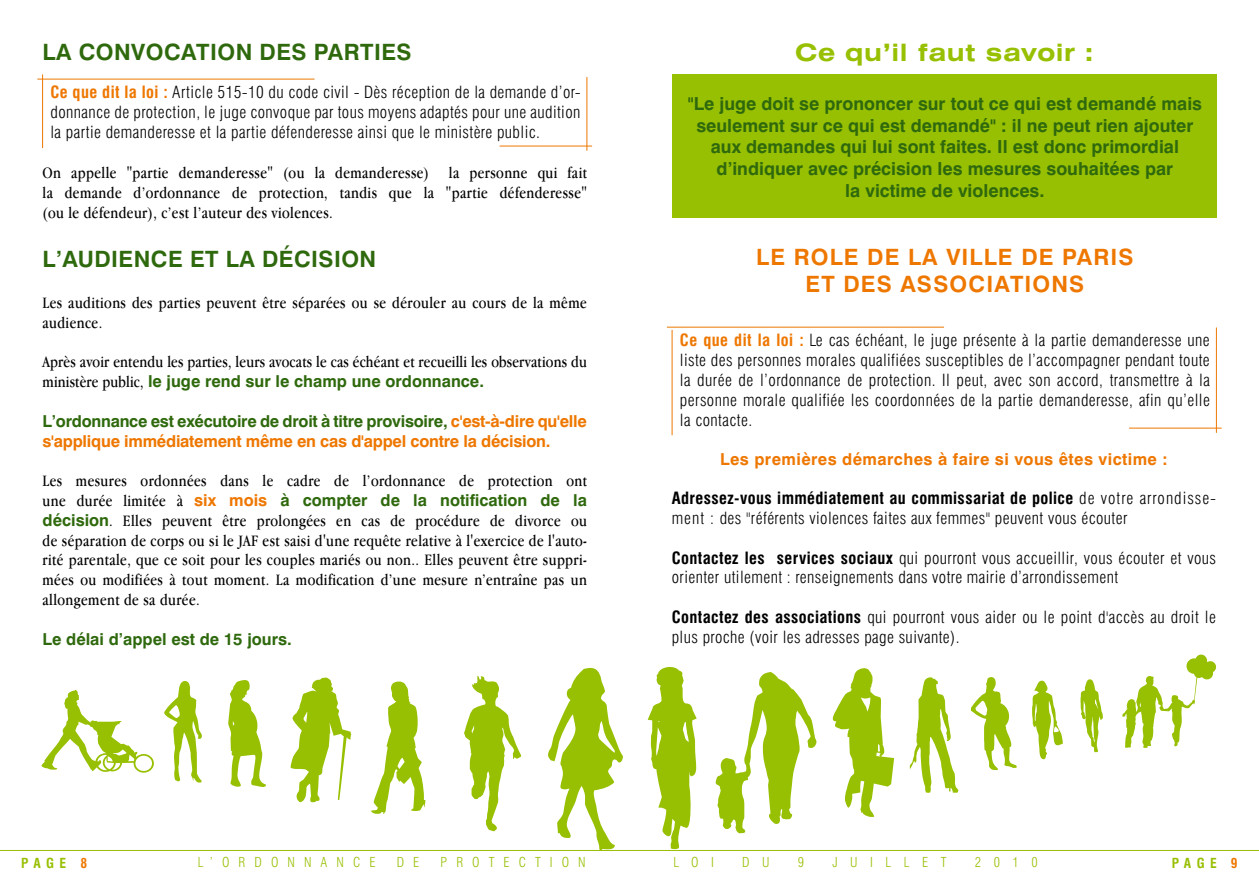
<style>
.page{position:relative;width:1259px;height:893px;background:#fff}
.page>*{position:absolute;margin:0;border:0;box-sizing:border-box;transform-origin:0 0}
.t1{font:700 expanded 24px "Swiss 721 BT";letter-spacing:.025em;color:#98c003}
.t2{font:700 22.5px "Swiss 721 BT";letter-spacing:.02em;color:#2f690d}
.t3{font:700 22.5px/27px "Swiss 721 BT";letter-spacing:.05em;color:#e70;text-align:center}
.t4{font:700 18px/21.6px "Swiss 721 BT";color:#2f690d;text-align:center}
.t5{font:300 condensed 16.5px/19.8px "Swiss 721 BT";letter-spacing:.025em;color:#000}
.t6{font:16.5px/19.8px "Apple Garamond";letter-spacing:.025em;color:#000;text-align:justify}
.t7{font:700 16.5px "Swiss 721 BT";color:#2f690d}
.t8{font:700 16.5px/19.8px "Swiss 721 BT";letter-spacing:-.015em;color:#e70}
.t9{font:700 16.5px "Swiss 721 BT";letter-spacing:.025em;color:#e70}
.t10{font:300 condensed 13.5px "Swiss 721 BT";letter-spacing:.67em;color:#98c003}
.t11{font:700 condensed 13.5px "Swiss 721 BT";letter-spacing:.4em;color:#98c003}
.t12{font:300 condensed 13.5px "Swiss 721 BT";letter-spacing:.93em;color:#98c003}
.s1{font-weight:700;color:#e70}
.s2{font-family:"Apple Garamond";font-weight:400;color:#000}
.s3{color:#2f690d}
.s4{color:#e70}
.s5{font-family:"Swiss 721 BT";font-weight:700;color:#2f690d}
.s6{font-weight:700}
</style>
<div class="page">
<hr style="left:0;top:850px;width:1259px;height:1px;background:#98c003">
<div style="left:672px;top:74px;width:545px;height:144px;background:#98c003"></div>
<hr style="left:667px;top:327px;width:277px;height:1px;background:#e70">
<hr style="left:671px;top:330px;width:1px;height:105px;background:#e70">
<hr style="left:1129px;top:428px;width:92px;height:1px;background:#e70">
<hr style="left:1216px;top:327px;width:1px;height:106px;background:#e70">
<hr style="left:37px;top:79px;width:277px;height:1px;background:#e70">
<hr style="left:42px;top:74px;width:1px;height:74px;background:#e70">
<hr style="left:499px;top:146px;width:93px;height:1px;background:#e70">
<hr style="left:586px;top:77px;width:1px;height:74px;background:#e70">
<svg style="left:164px;top:681px;width:38px;height:101px"></svg>
<svg style="left:1080px;top:679px;width:23px;height:73px"></svg>
<svg style="left:548px;top:668px;width:75px;height:182px"></svg>
<svg style="left:910px;top:677px;width:48px;height:116px"></svg>
<svg style="left:1032px;top:681px;width:31px;height:78px"></svg>
<svg style="left:1122px;top:655px;width:94px;height:93px"></svg>
<svg style="left:371px;top:681px;width:54px;height:133px"></svg>
<svg style="left:41px;top:690px;width:113px;height:83px"></svg>
<svg style="left:464px;top:676px;width:57px;height:155px"></svg>
<svg style="left:290px;top:678px;width:61px;height:124px"></svg>
<svg style="left:971px;top:677px;width:45px;height:93px"></svg>
<svg style="left:833px;top:668px;width:61px;height:149px"></svg>
<svg style="left:228px;top:680px;width:38px;height:107px"></svg>
<svg style="left:715px;top:672px;width:101px;height:161px"></svg>
<svg style="left:647px;top:667px;width:49px;height:182px"></svg>
<h2 class="t2" style="left:43px;top:38px;width:370px">LA CONVOCATION DES PARTIES</h2>
<p class="t5" style="left:50px;top:82px;width:531px;text-align:justify"><span class="s1">Ce que dit la loi :</span> Article 515-10 du code civil - Dès réception de la demande d’or&shy;donnance de protection, le juge convoque par tous moyens adaptés pour une audition la partie demanderesse et la partie défenderesse ainsi que le ministère public.</p>
<p class="t6" style="left:43px;top:163px;width:546px">On appelle "partie demanderesse" (ou la demanderesse) la personne qui fait la demande d’ordonnance de protection, tandis que la "partie défenderesse" (ou le défendeur), c’est l’auteur des violences.</p>
<h2 class="t2" style="left:43px;top:245px;width:335px">L’AUDIENCE ET LA DÉCISION</h2>
<p class="t6" style="left:43px;top:292px;width:546px">Les auditions des parties peuvent être séparées ou se dérouler au cours de la même audience.</p>
<p class="t6" style="left:43px;top:352px;width:546px">Après avoir entendu les parties, leurs avocats le cas échéant et recueilli les observations du</p>
<p class="t7" style="left:43px;top:371px;width:443px"><span class="s2">ministère public,</span> le juge rend sur le champ une ordonnance.</p>
<p class="t8" style="left:43px;top:411px;width:546px"><span class="s3">L’ordonnance est exécutoire de droit à titre provisoire,</span> c'est-à-dire qu'elle s'applique immédiatement même en cas d'appel contre la décision.</p>
<p class="t6" style="left:43px;top:471px;width:546px">Les mesures ordonnées dans le cadre de l’ordonnance de protection ont</p>
<p class="t7" style="left:43px;top:490px;width:546px"><span class="s2">une durée limitée à</span> <span class="s4">six mois</span> à compter de la notification de la</p>
<p class="t6" style="left:43px;top:510px;width:546px"><span class="s5">décision</span>. Elles peuvent être prolongées en cas de procédure de divorce ou de séparation de corps ou si le JAF est saisi d'une requête relative à l'exercice de l'auto&shy;rité parentale, que ce soit pour les couples mariés ou non.. Elles peuvent être suppri&shy;mées ou modifiées à tout moment. La modification d’une mesure n’entraîne pas un allongement de sa durée.</p>
<p class="t7" style="left:43px;top:629px;width:251px">Le délai d’appel est de 15 jours.</p>
<h1 class="t1" style="left:795px;top:38px;width:300px">Ce qu’il faut savoir :</h1>
<p class="t4" style="left:688px;top:93px;width:516px">"Le juge doit se prononcer sur tout ce qui est demandé mais seulement sur ce qui est demandé" : il ne peut rien ajouter aux demandes qui lui sont faites. Il est donc primordial d’indiquer avec précision les mesures souhaitées par<br>la victime de violences.</p>
<h2 class="t3" style="left:756px;top:243px;width:379px">LE ROLE DE LA VILLE DE PARIS<br>ET DES ASSOCIATIONS</h2>
<p class="t5" style="left:680px;top:330px;width:531px;text-align:justify"><span class="s1">Ce que dit la loi :</span> Le cas échéant, le juge présente à la partie demanderesse une liste des personnes morales qualifiées susceptibles de l’accompagner pendant toute la durée de l’ordonnance de protection. Il peut, avec son accord, transmettre à la personne morale qualifiée les coordonnées de la partie demanderesse, afin qu’elle la contacte.</p>
<p class="t9" style="left:720px;top:449px;width:449px">Les premières démarches à faire si vous êtes victime :</p>
<p class="t5" style="left:671px;top:488px;width:546px"><span class="s6">Adressez-vous immédiatement au commissariat de police</span> de votre arrondisse&shy;ment : des "référents violences faites aux femmes" peuvent vous écouter</p>
<p class="t5" style="left:671px;top:548px;width:546px"><span class="s6">Contactez les services sociaux</span> qui pourront vous accueillir, vous écouter et vous orienter utilement : renseignements dans votre mairie d’arrondissement</p>
<p class="t5" style="left:671px;top:607px;width:546px"><span class="s6">Contactez des associations</span> qui pourront vous aider ou le point d'accès au droit le plus proche (voir les adresses page suivante).</p>
<p class="t11" style="left:21px;top:855px;width:67px">PAGE <span class="s4">8</span></p>
<p class="t10" style="left:198px;top:854px;width:179px">L’ORDONNANCE</p>
<p class="t10" style="left:397px;top:854px;width:24px">D E</p>
<p class="t10" style="left:440px;top:854px;width:147px">PROTECTION</p>
<p class="t10" style="left:673px;top:854px;width:42px">LOI</p>
<p class="t10" style="left:742px;top:854px;width:29px">D U</p>
<p class="t10" style="left:798px;top:854px;width:8px">9</p>
<p class="t12" style="left:832px;top:854px;width:116px">JUILLET</p>
<p class="t10" style="left:975px;top:854px;width:64px">2010</p>
<p class="t11" style="left:1171px;top:855px;width:67px">PAGE <span class="s4">9</span></p>
</div>
